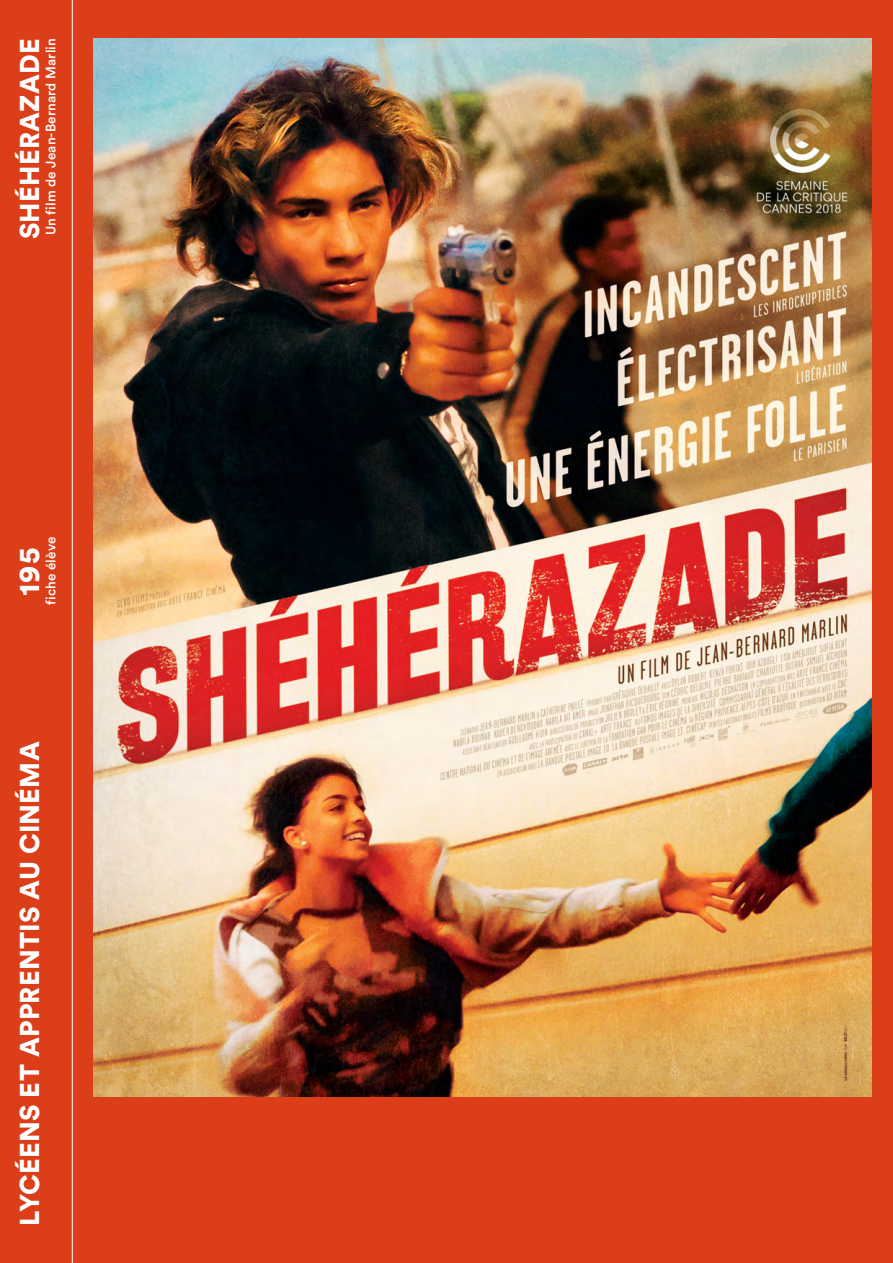
<style>
.page{position:relative;width:893px;height:1263px;background:#db3e18}
.page>*{position:absolute;margin:0;border:0;box-sizing:border-box;transform-origin:0 0}
.t1{font:900 29.4px "Circular Std";color:#fff}
.t2{font:900 27px "Circular Std";letter-spacing:.01em;color:#fff}
.t3{font:500 13.5px "Circular Std";letter-spacing:.01em;color:#fff}
</style>
<div class="page">
<hr style="left:72px;top:0;width:1px;height:1263px;background:#fff">
<img style="left:93px;top:38px;width:779px;height:1058px">
<p class="t3" style="left:42px;top:235px;width:199px;rotate:-90deg">Un film de Jean-Bernard Marlin</p>
<p class="t2" style="left:12px;top:239px;width:202px;rotate:-90deg">SHÉHÉRAZADE</p>
<p class="t3" style="left:42px;top:605px;width:70px;rotate:-90deg">fiche élève</p>
<p class="t1" style="left:9px;top:595px;width:49px;rotate:-90deg">195</p>
<p class="t2" style="left:12px;top:1226px;width:486px;rotate:-90deg">LYCÉENS ET APPRENTIS AU CINÉMA</p>
</div>
